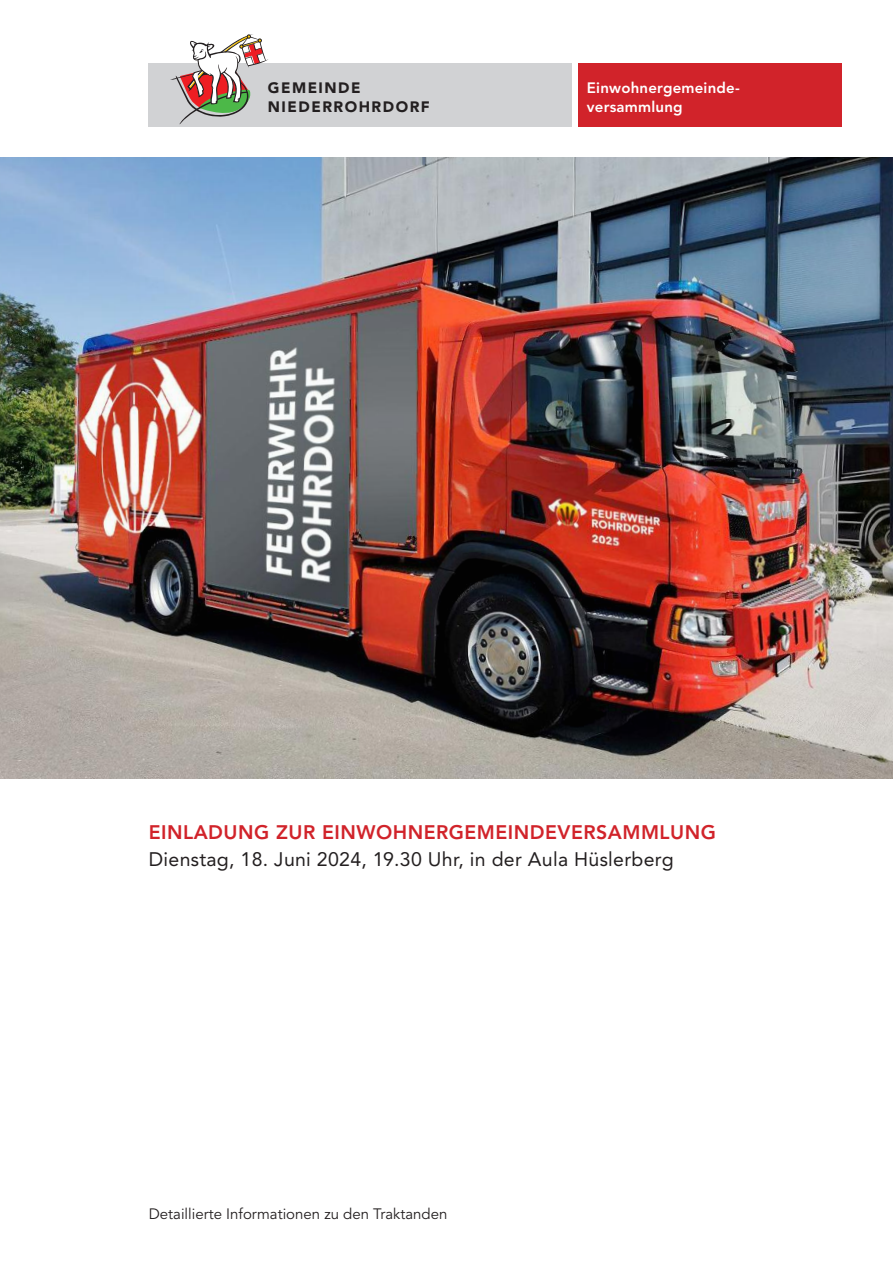
<style>
.page{position:relative;width:893px;height:1263px;background:#fff}
.page>*{position:absolute;margin:0;border:0;box-sizing:border-box;transform-origin:0 0}
.t1{font:19.5px "Avenir";letter-spacing:.015em;color:#231f20}
.t2{font:800 19.5px "Avenir";letter-spacing:.025em;color:#d1232a}
.t3{font:15px "Avenir";color:#231f20}
.t4{font:800 15px/18.8px "Avenir";letter-spacing:.015em;color:#fff}
.t5{font:900 15px/18.8px "Avenir";letter-spacing:.1em;color:#231f20}
</style>
<div class="page">
<div style="left:149px;top:63px;width:423px;height:64px;background:#d1d2d4"></div>
<div style="left:578px;top:63px;width:264px;height:64px;background:#d1232a"></div>
<svg style="left:170px;top:34px;width:98px;height:90px"></svg>
<img style="left:0;top:157px;width:893px;height:621px">
<p class="t5" style="left:268px;top:78px;width:163px">GEMEINDE<br>NIEDERROHRDORF</p>
<p class="t4" style="left:587px;top:78px;width:154px">Einwohnergemeinde&shy;versammlung</p>
<p class="t2" style="left:149px;top:817px;width:569px">EINLADUNG ZUR EINWOHNERGEMEINDEVERSAMMLUNG</p>
<p class="t1" style="left:149px;top:851px;width:526px">Dienstag, 18. Juni 2024, 19.30 Uhr, in der Aula Hüslerberg</p>
<p class="t3" style="left:149px;top:1205px;width:300px">Detaillierte Informationen zu den Traktanden</p>
</div>
